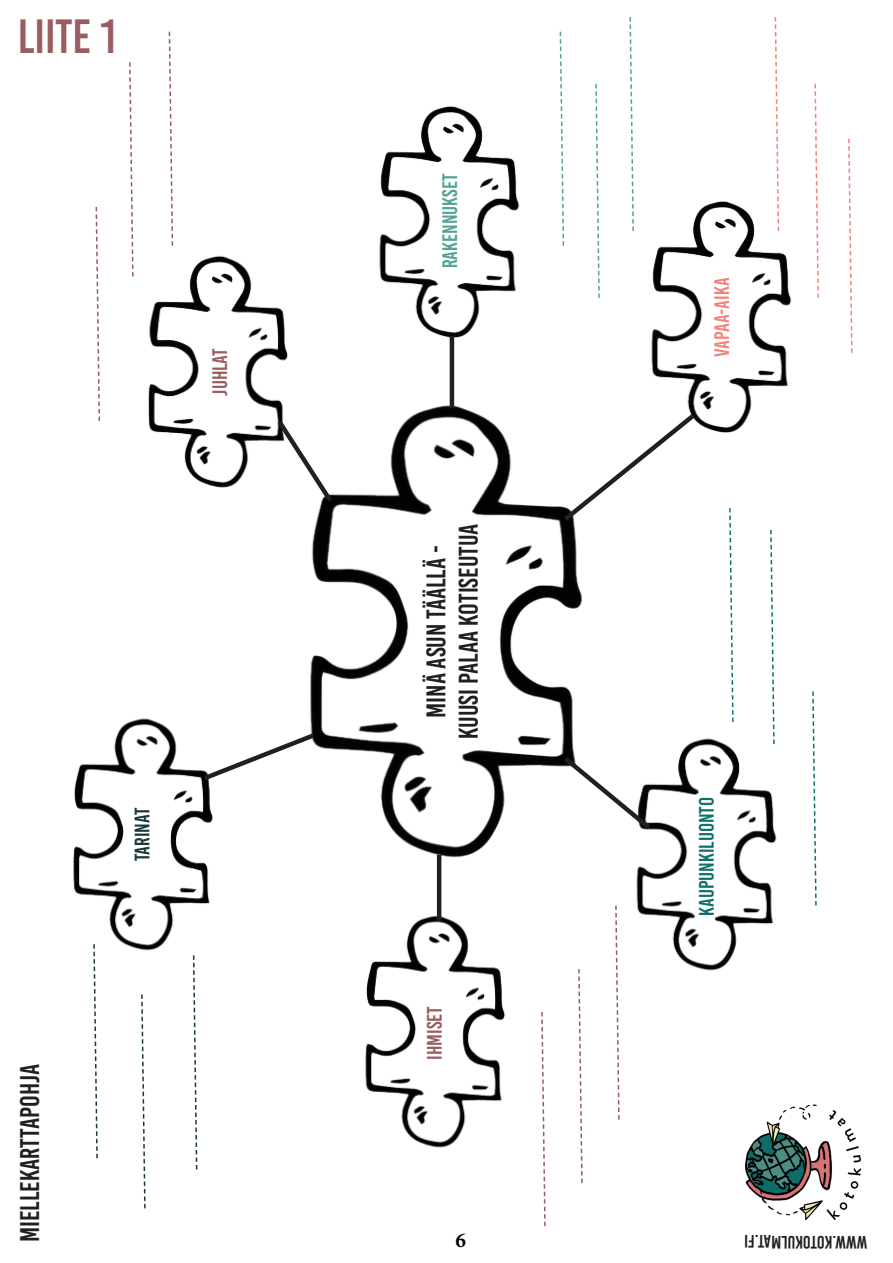
<style>
.page{position:relative;width:893px;height:1263px;background:#fff}
.page>*{position:absolute;margin:0;border:0;box-sizing:border-box;transform-origin:0 0}
.t1{font:48px "Bebas Kai";color:#995d61}
.t2{font:27px "Bebas Kai";color:#231f20}
.t3{font:21px "Bebas Kai";color:#0f716c}
.t4{font:21px "Bebas Kai";color:#995d60}
.t5{font:21px "Bebas Kai";color:#52a495}
.t6{font:21px "Bebas Kai";color:#f3827e}
.t7{font:21px "Bebas Kai";color:#1b393a}
.t8{font:700 21px "Minion Pro";color:#000}
.t9{font:18px "Bebas Kai";letter-spacing:-.01em;color:#231f20}
.s1{font-family:"Bebas Kai 2"}
</style>
<div class="page">
<img style="left:310px;top:385px;width:272px;height:493px">
<img style="left:148px;top:256px;width:197px;height:242px">
<img style="left:323px;top:106px;width:197px;height:243px">
<img style="left:651px;top:201px;width:141px;height:232px">
<img style="left:73px;top:718px;width:140px;height:233px">
<img style="left:365px;top:905px;width:140px;height:243px">
<img style="left:580px;top:728px;width:197px;height:243px">
<img style="left:745px;top:1104px;width:117px;height:117px">
<svg style="left:199px;top:730px;width:120px;height:54px"></svg>
<hr style="left:437px;top:855px;width:4px;height:66px;background:#231f20">
<hr style="left:450px;top:336px;width:4px;height:72px;background:#231f20">
<svg style="left:273px;top:416px;width:63px;height:91px"></svg>
<svg style="left:559px;top:752px;width:96px;height:82px"></svg>
<svg style="left:559px;top:409px;width:141px;height:116px"></svg>
<svg style="left:141px;top:994px;width:5px;height:215px"></svg>
<svg style="left:93px;top:943px;width:6px;height:216px"></svg>
<svg style="left:192px;top:955px;width:6px;height:215px"></svg>
<svg style="left:129px;top:62px;width:5px;height:215px"></svg>
<svg style="left:168px;top:31px;width:6px;height:215px"></svg>
<svg style="left:95px;top:207px;width:5px;height:214px"></svg>
<svg style="left:559px;top:31px;width:6px;height:215px"></svg>
<svg style="left:595px;top:83px;width:5px;height:215px"></svg>
<svg style="left:629px;top:17px;width:5px;height:214px"></svg>
<svg style="left:814px;top:83px;width:5px;height:215px"></svg>
<svg style="left:848px;top:138px;width:5px;height:215px"></svg>
<svg style="left:774px;top:17px;width:6px;height:216px"></svg>
<svg style="left:578px;top:967px;width:5px;height:217px"></svg>
<svg style="left:614px;top:904px;width:6px;height:216px"></svg>
<svg style="left:541px;top:1012px;width:5px;height:215px"></svg>
<svg style="left:812px;top:691px;width:5px;height:215px"></svg>
<svg style="left:769px;top:530px;width:6px;height:215px"></svg>
<svg style="left:729px;top:508px;width:5px;height:215px"></svg>
<h1 class="t1" style="left:18px;top:10px;width:100px">LIITE 1</h1>
<p class="t4" style="left:209px;top:396px;width:49px;rotate:-90deg">JUHLAT</p>
<p class="t2" style="left:15px;top:1242px;width:180px;rotate:-90deg">miellekarttapohja</p>
<p class="t7" style="left:131px;top:861px;width:55px;rotate:-90deg">TARINAT</p>
<p class="t5" style="left:439px;top:268px;width:96px;rotate:-90deg">rakennukset</p>
<p class="t2" style="left:422px;top:718px;width:174px;rotate:-90deg">Minä asun täällä -</p>
<p class="t2" style="left:454px;top:739px;width:217px;rotate:-90deg">kuusi palaa kotiseutua</p>
<p class="t4" style="left:423px;top:1060px;width:55px;rotate:-90deg">IHMISET</p>
<p class="t8" style="left:456px;top:1225px;width:12px">6</p>
<p class="t6" style="left:711px;top:357px;width:81px;rotate:-90deg">VAPAA-AIKA</p>
<p class="t3" style="left:695px;top:916px;width:120px;rotate:-90deg">kaupunkiluonto</p>
<p class="t9" style="left:868px;top:1252px;width:125px;rotate:-180deg">www.kotokulmat<span class="s1">.fi</span></p>
</div>
